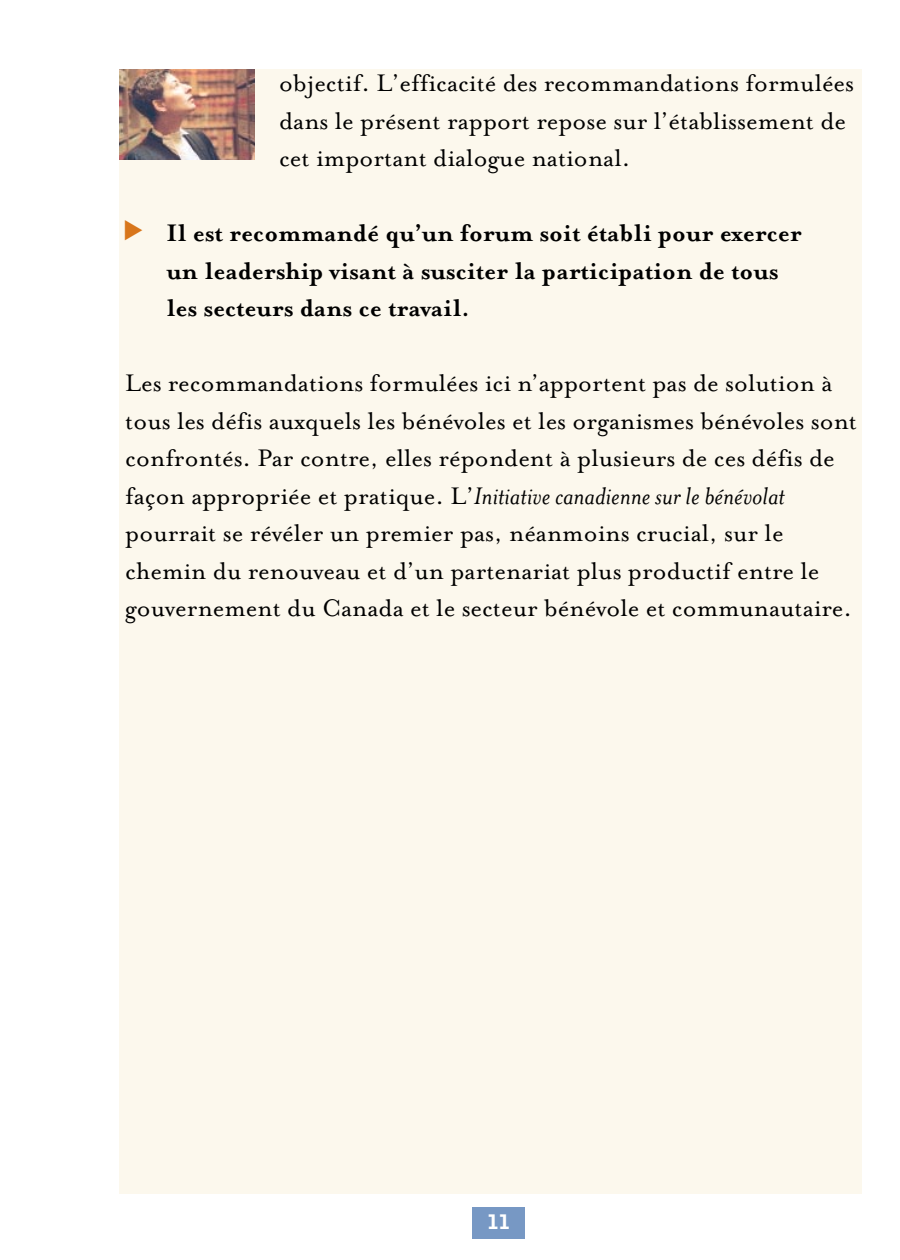
<style>
.page{position:relative;width:900px;height:1260px;background:#fff}
.page>*{position:absolute;margin:0;border:0;box-sizing:border-box;transform-origin:0 0}
.t1{font:27.5px/37.5px "Mrs Eaves Roman";color:#000}
.t2{font:700 27.5px/37.5px "Mrs Eaves";color:#000}
.t3{font:italic 27.5px "Mrs Eaves";color:#000}
.t4{font:900 20px "Bell Gothic BT";color:#fff}
.s1{color:#d8761b}
.s2{font-family:"Mrs Eaves Roman";font-style:normal}
</style>
<div class="page">
<div style="left:119px;top:69px;width:743px;height:1125px;background:#fcf8ed"></div>
<img style="left:119px;top:69px;width:135px;height:90px">
<div style="left:473px;top:1208px;width:52px;height:31px;background:#7798c4"></div>
<p class="t1" style="left:279px;top:63px;width:576px">objectif. L’efficacité des recommandations formulées dans le présent rapport repose sur l’établissement de cet important dialogue national.</p>
<p class="t2" style="left:166px;top:213px;width:637px;text-indent:-41px"><span class="s1">❖</span> Il est recommandé qu’un forum soit établi pour exercer un leadership visant à susciter la participation de tous les secteurs dans ce travail.</p>
<p class="t1" style="left:125px;top:363px;width:733px">Les recommandations formulées ici n’apportent pas de solution à tous les défis auxquels les bénévoles et les organismes bénévoles sont confrontés. Par contre, elles répondent à plusieurs de ces défis de</p>
<p class="t3" style="left:125px;top:478px;width:661px"><span class="s2">façon appropriée et pratique. L’</span>Initiative canadienne sur le bénévolat</p>
<p class="t1" style="left:125px;top:513px;width:728px">pourrait se révéler un premier pas, néanmoins crucial, sur le chemin du renouveau et d’un partenariat plus productif entre le gouvernement du Canada et le secteur bénévole et communautaire.</p>
<p class="t4" style="left:488px;top:1215px;width:24px">11</p>
</div>
